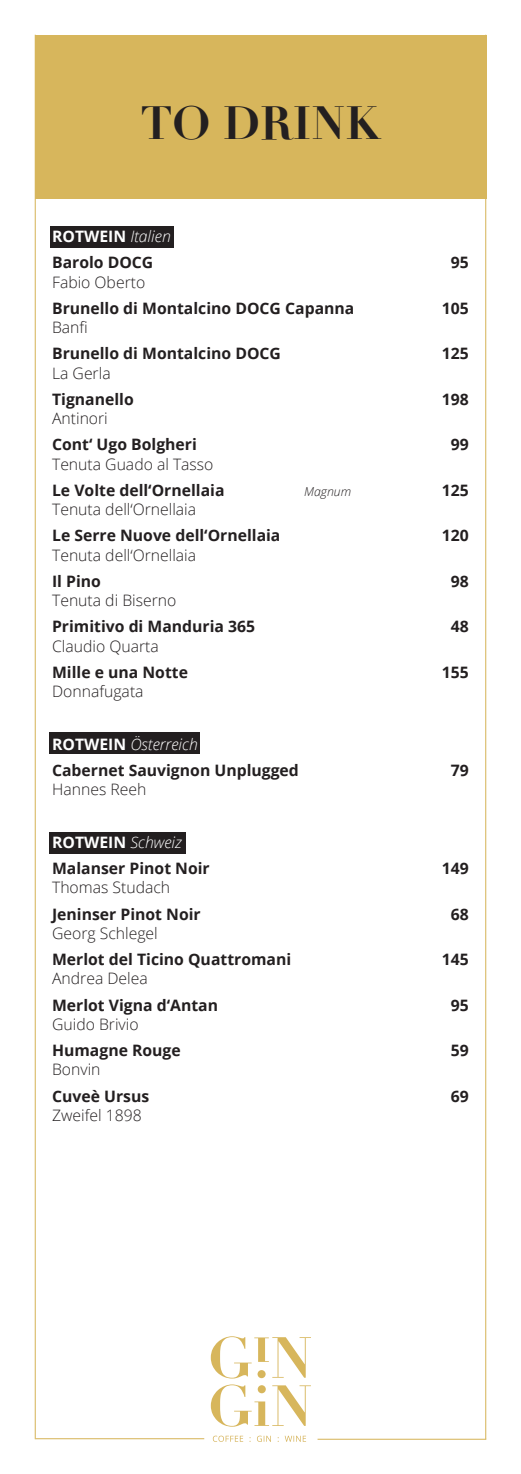
<style>
.page{position:relative;width:521px;height:1474px;background:#fff}
.page>*{position:absolute;margin:0;border:0;box-sizing:border-box;transform-origin:0 0}
.t1{font:700 45.5px "Didot";color:#231f20}
.t2{font:700 15.75px/26.2px "Open Sans";color:#231f20}
.t3{font:300 15.75px "Open Sans";color:#231f20}
.t4{font:italic 300 12.25px "Open Sans";color:#231f20}
.s1{color:#fff}
.s2{font-weight:300;font-style:italic;color:#fff}
</style>
<div class="page">
<div style="left:50px;top:226px;width:124px;height:21px;background:#231f20"></div>
<div style="left:50px;top:832px;width:136px;height:21px;background:#231f20"></div>
<div style="left:50px;top:732px;width:150px;height:22px;background:#231f20"></div>
<svg style="left:211px;top:1384px;width:99px;height:42px"></svg>
<svg style="left:211px;top:1336px;width:99px;height:42px"></svg>
<svg style="left:213px;top:1435px;width:93px;height:6px"></svg>
<hr style="left:485px;top:35px;width:1px;height:1404px;background:#d7b65c">
<hr style="left:35px;top:35px;width:1px;height:1404px;background:#d7b65c">
<hr style="left:36px;top:1438px;width:168px;height:1px;background:#d7b65c">
<hr style="left:317px;top:1438px;width:169px;height:1px;background:#d7b65c">
<div style="left:35px;top:35px;width:451px;height:163px;background:#d7b65c"></div>
<h1 class="t1" style="left:140px;top:94px;width:242px">TO DRINK</h1>
<p class="t2" style="left:52px;top:223px;width:120px"><span class="s1">ROTWEIN</span> <span class="s2">Italien<br></span>Barolo DOCG</p>
<p class="t2" style="left:451px;top:249px;width:19px">95</p>
<p class="t3" style="left:52px;top:271px;width:95px">Fabio Oberto</p>
<p class="t2" style="left:52px;top:294px;width:304px">Brunello di Montalcino DOCG Capanna</p>
<p class="t2" style="left:442px;top:294px;width:28px">105</p>
<p class="t3" style="left:52px;top:316px;width:37px">Banfi</p>
<p class="t2" style="left:52px;top:340px;width:230px">Brunello di Montalcino DOCG</p>
<p class="t2" style="left:442px;top:340px;width:28px">125</p>
<p class="t3" style="left:52px;top:362px;width:60px">La Gerla</p>
<p class="t2" style="left:52px;top:385px;width:83px">Tignanello</p>
<p class="t2" style="left:442px;top:385px;width:28px">198</p>
<p class="t3" style="left:52px;top:407px;width:57px">Antinori</p>
<p class="t2" style="left:52px;top:431px;width:146px">Cont‘ Ugo Bolgheri</p>
<p class="t2" style="left:451px;top:431px;width:19px">99</p>
<p class="t3" style="left:52px;top:453px;width:163px">Tenuta Guado al Tasso</p>
<p class="t2" style="left:52px;top:476px;width:174px">Le Volte dell‘Ornellaia</p>
<p class="t4" style="left:304px;top:483px;width:49px">Magnum</p>
<p class="t2" style="left:442px;top:476px;width:28px">125</p>
<p class="t3" style="left:52px;top:498px;width:146px">Tenuta dell‘Ornellaia</p>
<p class="t2" style="left:52px;top:522px;width:230px">Le Serre Nuove dell‘Ornellaia</p>
<p class="t2" style="left:442px;top:522px;width:28px">120</p>
<p class="t3" style="left:52px;top:544px;width:146px">Tenuta dell‘Ornellaia</p>
<p class="t2" style="left:52px;top:567px;width:50px">Il Pino</p>
<p class="t2" style="left:451px;top:567px;width:19px">98</p>
<p class="t3" style="left:52px;top:589px;width:126px">Tenuta di Biserno</p>
<p class="t2" style="left:52px;top:613px;width:205px">Primitivo di Manduria 365</p>
<p class="t2" style="left:451px;top:613px;width:19px">48</p>
<p class="t3" style="left:52px;top:635px;width:108px">Claudio Quarta</p>
<p class="t2" style="left:52px;top:658px;width:137px">Mille e una Notte</p>
<p class="t2" style="left:442px;top:658px;width:28px">155</p>
<p class="t3" style="left:52px;top:680px;width:93px">Donnafugata</p>
<p class="t2" style="left:52px;top:730px;width:248px"><span class="s1">ROTWEIN</span> <span class="s2">Österreich<br></span>Cabernet Sauvignon Unplugged</p>
<p class="t2" style="left:451px;top:756px;width:19px">79</p>
<p class="t3" style="left:52px;top:778px;width:96px">Hannes Reeh</p>
<p class="t2" style="left:52px;top:828px;width:159px"><span class="s1">ROTWEIN</span> <span class="s2">Schweiz<br></span>Malanser Pinot Noir</p>
<p class="t2" style="left:442px;top:854px;width:28px">149</p>
<p class="t3" style="left:52px;top:876px;width:120px">Thomas Studach</p>
<p class="t2" style="left:52px;top:900px;width:150px">Jeninser Pinot Noir</p>
<p class="t2" style="left:451px;top:900px;width:19px">68</p>
<p class="t3" style="left:52px;top:922px;width:107px">Georg Schlegel</p>
<p class="t2" style="left:52px;top:945px;width:241px">Merlot del Ticino Quattromani</p>
<p class="t2" style="left:442px;top:945px;width:28px">145</p>
<p class="t3" style="left:52px;top:967px;width:97px">Andrea Delea</p>
<p class="t2" style="left:52px;top:991px;width:167px">Merlot Vigna d‘Antan</p>
<p class="t2" style="left:451px;top:991px;width:19px">95</p>
<p class="t3" style="left:52px;top:1013px;width:88px">Guido Brivio</p>
<p class="t2" style="left:52px;top:1036px;width:130px">Humagne Rouge</p>
<p class="t2" style="left:451px;top:1036px;width:19px">59</p>
<p class="t3" style="left:52px;top:1058px;width:50px">Bonvin</p>
<p class="t2" style="left:52px;top:1082px;width:99px">Cuveè Ursus</p>
<p class="t2" style="left:451px;top:1082px;width:19px">69</p>
<p class="t3" style="left:52px;top:1104px;width:91px">Zweifel 1898</p>
</div>
